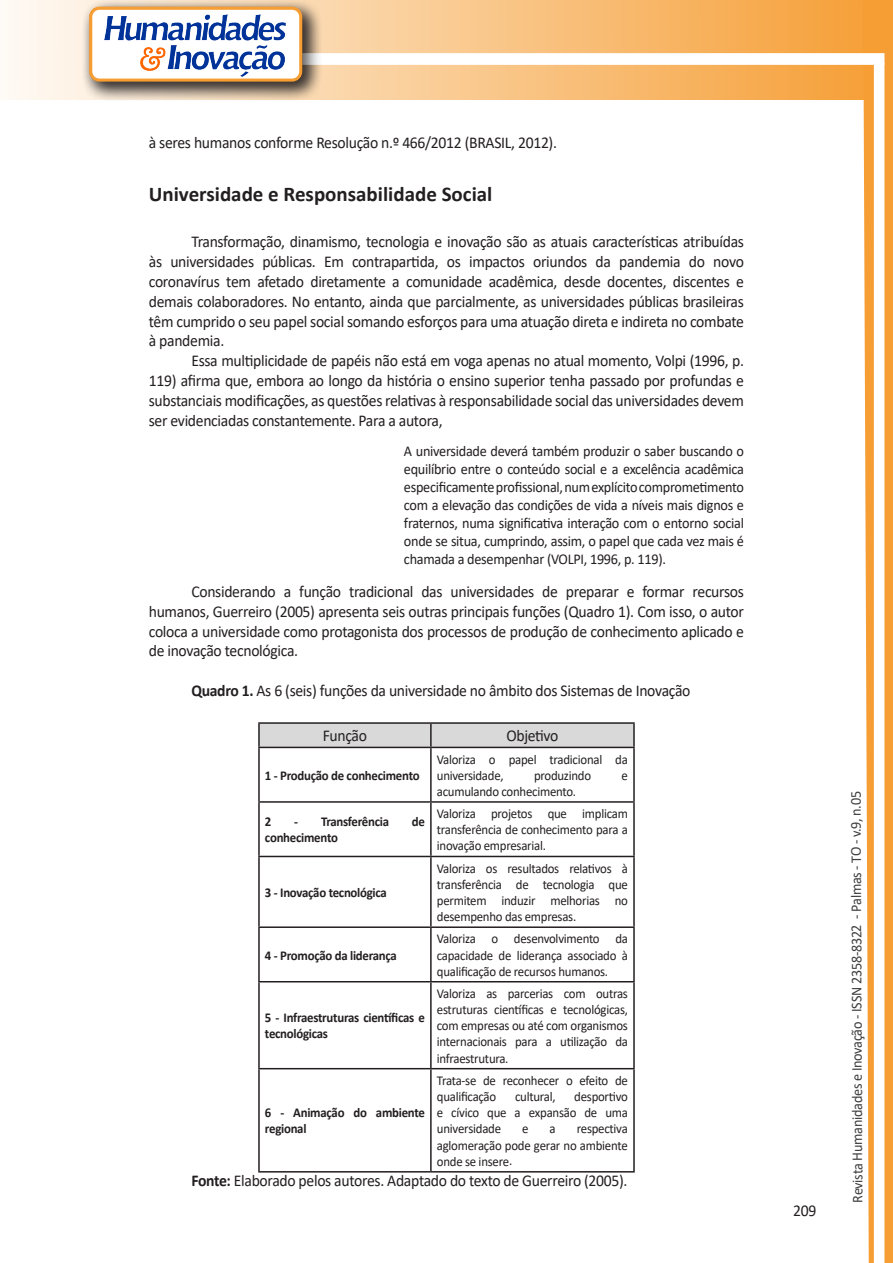
<style>
.page{position:relative;width:893px;height:1263px;background:#fff}
.page>*{position:absolute;margin:0;border:0;box-sizing:border-box;transform-origin:0 0}
.Titulo_2{font:700 21px "Calibri";color:#231f20}
.texto{font:16.5px/19.8px "Calibri";letter-spacing:-.02em;color:#231f20;text-align:justify;scale:.95 1}
.citacao{font:15px/18px "Calibri";letter-spacing:-.02em;color:#231f20;text-align:justify;scale:.95 1}
.t1{font:15px "Calibri";letter-spacing:-.025em;color:#3e3e3f;scale:.95 1}
.texto-2{font:13.5px/16.2px "Calibri";letter-spacing:-.02em;color:#231f20;text-align:justify;scale:.95 1}
.texto-3{font:700 13.5px/16.2px "Calibri";letter-spacing:-.02em;color:#231f20;scale:.95 1}
.s1{font-weight:700}
</style>
<div class="page">
<svg style="left:5px;top:0;width:858px;height:100px;background:#f9c484"></svg>
<div style="left:302px;top:53px;width:582px;height:12px;background:#fff;border:2px solid #fff"></div>
<svg style="left:863px;top:0;width:30px;height:1263px"></svg>
<div style="left:81px;top:0;width:241px;height:102px;background:#231f20;opacity:.75"></div>
<div style="left:91px;top:8px;width:210px;height:72px;background:#fff;border-radius:9px"></div>
<img style="left:104px;top:14px;width:181px;height:62px">
<div style="left:89px;top:7px;width:213px;height:75px;border:3px solid #f69e34;border-radius:9px"></div>
<div style="left:260px;top:724px;width:373px;height:23px;background:#d9d9d9"></div>
<hr style="left:258px;top:722px;width:173px;height:2px;background:#231f20">
<hr style="left:258px;top:724px;width:2px;height:23px;background:#231f20">
<hr style="left:431px;top:722px;width:204px;height:2px;background:#231f20">
<hr style="left:430px;top:724px;width:2px;height:23px;background:#231f20">
<hr style="left:633px;top:724px;width:2px;height:23px;background:#231f20">
<hr style="left:258px;top:747px;width:173px;height:1px;background:#231f20">
<hr style="left:258px;top:748px;width:2px;height:53px;background:#231f20">
<hr style="left:431px;top:747px;width:204px;height:1px;background:#231f20">
<hr style="left:430px;top:748px;width:2px;height:53px;background:#231f20">
<hr style="left:633px;top:748px;width:2px;height:53px;background:#231f20">
<hr style="left:258px;top:801px;width:173px;height:2px;background:#231f20">
<hr style="left:258px;top:803px;width:2px;height:53px;background:#231f20">
<hr style="left:431px;top:801px;width:204px;height:2px;background:#231f20">
<hr style="left:430px;top:803px;width:2px;height:53px;background:#231f20">
<hr style="left:633px;top:803px;width:2px;height:53px;background:#231f20">
<hr style="left:258px;top:856px;width:173px;height:1px;background:#231f20">
<hr style="left:258px;top:857px;width:2px;height:69px;background:#231f20">
<hr style="left:431px;top:856px;width:204px;height:1px;background:#231f20">
<hr style="left:430px;top:857px;width:2px;height:69px;background:#231f20">
<hr style="left:633px;top:857px;width:2px;height:69px;background:#231f20">
<hr style="left:258px;top:926px;width:173px;height:2px;background:#231f20">
<hr style="left:258px;top:928px;width:2px;height:53px;background:#231f20">
<hr style="left:431px;top:926px;width:204px;height:2px;background:#231f20">
<hr style="left:430px;top:928px;width:2px;height:53px;background:#231f20">
<hr style="left:633px;top:928px;width:2px;height:53px;background:#231f20">
<hr style="left:258px;top:981px;width:173px;height:1px;background:#231f20">
<hr style="left:258px;top:982px;width:2px;height:86px;background:#231f20">
<hr style="left:431px;top:981px;width:204px;height:1px;background:#231f20">
<hr style="left:430px;top:982px;width:2px;height:86px;background:#231f20">
<hr style="left:633px;top:982px;width:2px;height:86px;background:#231f20">
<hr style="left:258px;top:1068px;width:173px;height:1px;background:#231f20">
<hr style="left:258px;top:1069px;width:2px;height:102px;background:#231f20">
<hr style="left:431px;top:1068px;width:204px;height:1px;background:#231f20">
<hr style="left:430px;top:1069px;width:2px;height:102px;background:#231f20">
<hr style="left:633px;top:1069px;width:2px;height:102px;background:#231f20">
<hr style="left:258px;top:1171px;width:173px;height:1px;background:#231f20">
<hr style="left:431px;top:1171px;width:204px;height:1px;background:#231f20">
<p class="texto" style="left:149px;top:133px;width:431px">à seres humanos conforme Resolução n.º 466/2012 (BRASIL, 2012).</p>
<p class="Titulo_2" style="left:149px;top:179px;width:345px">Universidade e Responsabilidade Social</p>
<p class="texto" style="left:149px;top:232px;width:628px;text-indent:43px">Transformação, dinamismo, tecnologia e inovação são as atuais características atribuídas às universidades públicas. Em contrapartida, os impactos oriundos da pandemia do novo coronavírus tem afetado diretamente a comunidade acadêmica, desde docentes, discentes e demais colaboradores. No entanto, ainda que parcialmente, as universidades públicas brasileiras têm cumprido o seu papel social somando esforços para uma atuação direta e indireta no combate à pandemia.</p>
<p class="texto" style="left:149px;top:350px;width:628px;text-indent:43px">Essa multiplicidade de papéis não está em voga apenas no atual momento, Volpi (1996, p.<br>119) afirma que, embora ao longo da história o ensino superior tenha passado por profundas e substanciais modificações, as questões relativas à responsabilidade social das universidades devem ser evidenciadas constantemente. Para a autora,</p>
<p class="citacao" style="left:404px;top:442px;width:359px">A universidade deverá também produzir o saber buscando o equilíbrio entre o conteúdo social e a excelência acadêmica especificamente profissional, num explícito comprometimento com a elevação das condições de vida a níveis mais dignos e fraternos, numa significativa interação com o entorno social onde se situa, cumprindo, assim, o papel que cada vez mais é chamada a desempenhar (VOLPI, 1996, p. 119).</p>
<p class="texto" style="left:149px;top:581px;width:628px;text-indent:43px">Considerando a função tradicional das universidades de preparar e formar recursos humanos, Guerreiro (2005) apresenta seis outras principais funções (Quadro 1). Com isso, o autor coloca a universidade como protagonista dos processos de produção de conhecimento aplicado e de inovação tecnológica.</p>
<p class="texto" style="left:191px;top:681px;width:527px"><span class="s1">Quadro 1.</span> As 6 (seis) funções da universidade no âmbito dos Sistemas de Inovação</p>
<p class="texto" style="left:323px;top:726px;width:48px">Função</p>
<p class="texto" style="left:506px;top:726px;width:56px">Objetivo</p>
<p class="texto-3" style="left:265px;top:767px;width:164px">1 - Produção de conhecimento</p>
<p class="texto-2" style="left:437px;top:751px;width:203px">Valoriza o papel tradicional da universidade,</p>
<p class="texto-2" style="left:534px;top:767px;width:62px">produzindo</p>
<p class="texto-2" style="left:622px;top:767px;width:8px">e</p>
<p class="texto-2" style="left:437px;top:783px;width:148px">acumulando conhecimento.</p>
<p class="texto-3" style="left:265px;top:813px;width:8px">2</p>
<p class="texto-3" style="left:294px;top:813px;width:101px">- Transferência</p>
<p class="texto-3" style="left:412px;top:813px;width:15px">de</p>
<p class="texto-3" style="left:265px;top:830px;width:78px">conhecimento</p>
<p class="texto-3" style="left:265px;top:884px;width:130px">3 - Inovação tecnológica</p>
<p class="texto-3" style="left:265px;top:947px;width:140px">4 - Promoção da liderança</p>
<p class="texto-3" style="left:265px;top:1009px;width:170px">5 - Infraestruturas científicas e tecnológicas</p>
<p class="texto-2" style="left:437px;top:805px;width:203px">Valoriza projetos que implicam transferência de conhecimento para a inovação empresarial.</p>
<p class="texto-2" style="left:437px;top:860px;width:203px">Valoriza os resultados relativos à transferência de tecnologia que permitem induzir melhorias no desempenho das empresas.</p>
<p class="texto-2" style="left:437px;top:930px;width:203px">Valoriza o desenvolvimento da capacidade de liderança associado à qualificação de recursos humanos.</p>
<p class="texto-2" style="left:437px;top:985px;width:203px">Valoriza as parcerias com outras estruturas científicas e tecnológicas, com empresas ou até com organismos internacionais para a utilização da infraestrutura.</p>
<p class="texto-2" style="left:437px;top:1072px;width:203px">Trata-se de reconhecer o efeito de qualificação</p>
<p class="texto-2" style="left:515px;top:1088px;width:44px">cultural,</p>
<p class="texto-2" style="left:437px;top:1088px;width:203px;text-indent:137px">desportivo e cívico que a expansão de uma universidade</p>
<p class="texto-3" style="left:265px;top:1104px;width:170px">6 - Animação do ambiente regional</p>
<p class="texto-2" style="left:437px;top:1120px;width:203px;text-indent:140px">respectiva aglomeração pode gerar no ambiente onde se insere.</p>
<p class="texto" style="left:191px;top:1170px;width:461px"><span class="s1">Fonte:</span> Elaborado pelos autores. Adaptado do texto de Guerreiro (2005).</p>
<p class="texto-2" style="left:522px;top:1120px;width:8px">e</p>
<p class="texto-2" style="left:549px;top:1120px;width:8px">a</p>
<p class="texto" style="left:793px;top:1200px;width:26px">209</p>
<p class="t1" style="left:846px;top:1203px;width:435px;rotate:-90deg">Revista Humanidades e Inovação - ISSN 2358-8322 - Palmas - TO - v.9, n.05</p>
</div>
